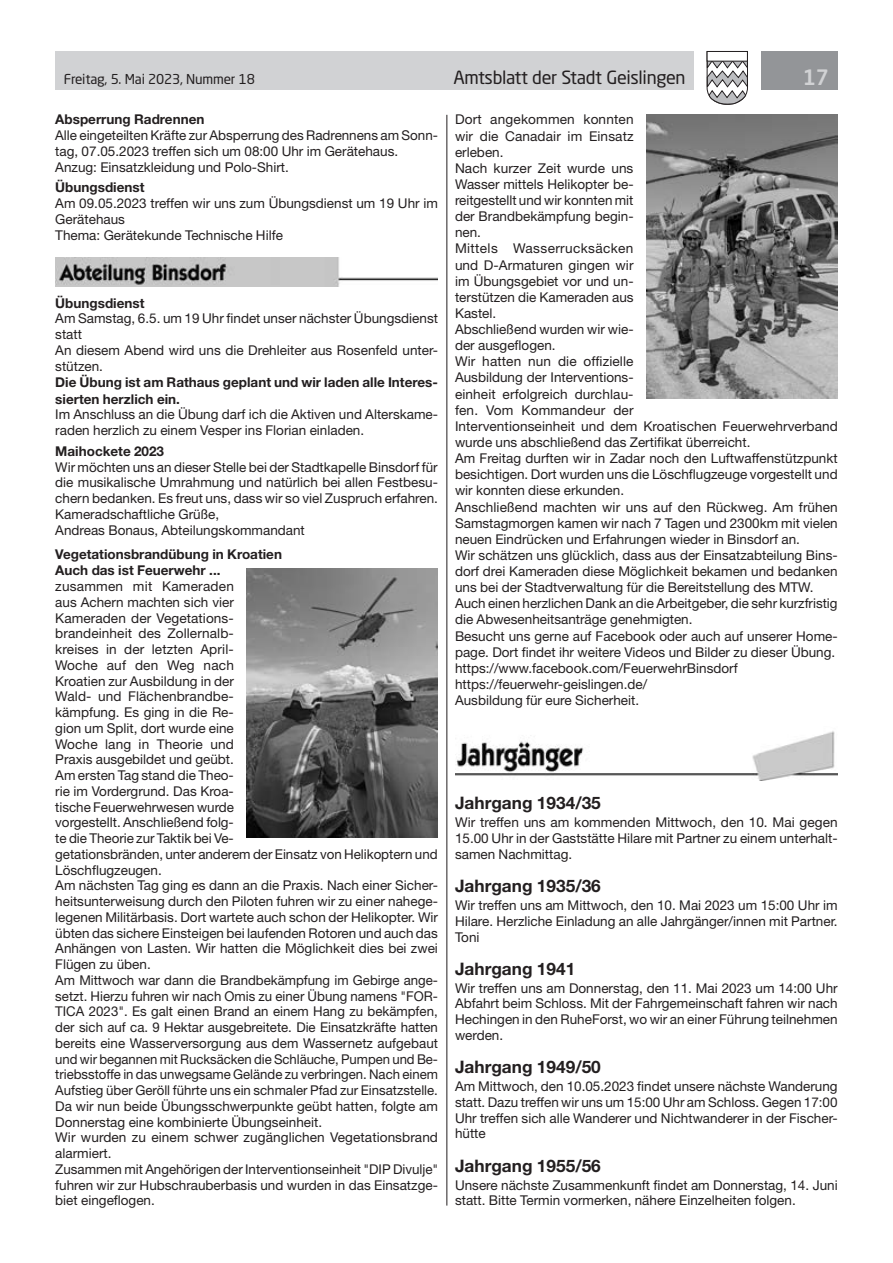
<style>
.page{position:relative;width:893px;height:1263px;background:#fff}
.page>*{position:absolute;margin:0;border:0;box-sizing:border-box;transform-origin:0 0}
.t1{font:500 21px "Neo Sans Std";color:#d1d2d4}
.t2{font:18px "Neo Sans Std";letter-spacing:-.02em;color:#231f20}
.t3{font:700 17.25px "Helvetica Neue LT Std";color:#231f20}
.t4{font:13.5px/15.8px "Helvetica Neue LT Std";color:#231f20}
.t5{font:700 13.5px/16.5px "Helvetica Neue LT Std";color:#231f20}
.t6{font:13.5px "Neo Sans Std";letter-spacing:-.015em;color:#231f20}
</style>
<div class="page">
<div style="left:55px;top:51px;width:639px;height:38px;background:#d1d2d4"></div>
<div style="left:761px;top:51px;width:77px;height:38px;background:#939598"></div>
<svg style="left:706px;top:51px;width:42px;height:54px"></svg>
<div style="left:707px;top:51px;width:41px;height:10px;background:#fff;border:1px solid #231f20"></div>
<hr style="left:446px;top:115px;width:1px;height:1090px;background:#231f20">
<img style="left:55px;top:258px;width:383px;height:29px">
<img style="left:455px;top:731px;width:383px;height:49px">
<img style="left:247px;top:568px;width:191px;height:270px">
<img style="left:646px;top:115px;width:192px;height:284px">
<p class="t6" style="left:64px;top:71px;width:193px">Freitag, 5. Mai 2023, Nummer 18</p>
<h2 class="t2" style="left:453px;top:66px;width:234px">Amtsblatt der Stadt Geislingen</h2>
<h1 class="t1" style="left:803px;top:64px;width:28px">17</h1>
<p class="t5" style="left:55px;top:111px;width:151px">Absperrung Radrennen</p>
<p class="t4" style="left:55px;top:127px;width:384px">Alle eingeteilten Kräfte zur Absperrung des Radrennens am Sonn&shy;tag, 07.05.2023 treffen sich um 08:00 Uhr im Gerätehaus.<br>Anzug: Einsatzkleidung und Polo-Shirt.</p>
<p class="t5" style="left:55px;top:179px;width:91px">Übungsdienst</p>
<p class="t4" style="left:55px;top:195px;width:384px">Am 09.05.2023 treffen wir uns zum Übungsdienst um 19 Uhr im<br>Gerätehaus<br>Thema: Gerätekunde Technische Hilfe</p>
<p class="t4" style="left:455px;top:111px;width:384px">Dort angekommen konnten<br>wir die Canadair im Einsatz<br>erleben.<br>Nach kurzer Zeit wurde uns<br>Wasser mittels Helikopter be-<br>reitgestellt und wir konnten mit<br>der Brandbekämpfung begin-<br>nen.<br>Mittels Wasserrucksäcken<br>und D-Armaturen gingen wir<br>im Übungsgebiet vor und un-<br>terstützen die Kameraden aus<br>Kastel.<br>Abschließend wurden wir wie-<br>der ausgeflogen.<br>Wir hatten nun die offizielle<br>Ausbildung der Interventions-<br>einheit erfolgreich durchlau-<br>fen. Vom Kommandeur der<br>Interventionseinheit und dem Kroatischen Feuerwehrverband wurde uns abschließend das Zertifikat überreicht.<br>Am Freitag durften wir in Zadar noch den Luftwaffenstützpunkt besichtigen. Dort wurden uns die Löschflugzeuge vorgestellt und wir konnten diese erkunden.<br>Anschließend machten wir uns auf den Rückweg. Am frühen Samstagmorgen kamen wir nach 7 Tagen und 2300km mit vielen neuen Eindrücken und Erfahrungen wieder in Binsdorf an.<br>Wir schätzen uns glücklich, dass aus der Einsatzabteilung Bins&shy;dorf drei Kameraden diese Möglichkeit bekamen und bedanken uns bei der Stadtverwaltung für die Bereitstellung des MTW.<br>Auch einen herzlichen Dank an die Arbeitgeber, die sehr kurzfristig die Abwesenheitsanträge genehmigten.<br>Besucht uns gerne auf Facebook oder auch auf unserer Home&shy;page. Dort findet ihr weitere Videos und Bilder zu dieser Übung. https://www.facebook.com/FeuerwehrBinsdorf https://feuerwehr-geislingen.de/<br>Ausbildung für eure Sicherheit.</p>
<p class="t5" style="left:55px;top:294px;width:91px">Übungsdienst</p>
<p class="t4" style="left:55px;top:310px;width:384px">Am Samstag, 6.5. um 19 Uhr findet unser nächster Übungsdienst statt<br>An diesem Abend wird uns die Drehleiter aus Rosenfeld unter&shy;stützen.</p>
<p class="t5" style="left:55px;top:374px;width:384px">Die Übung ist am Rathaus geplant und wir laden alle Interes&shy;sierten herzlich ein.</p>
<p class="t4" style="left:55px;top:406px;width:384px">Im Anschluss an die Übung darf ich die Aktiven und Alterskame&shy;raden herzlich zu einem Vesper ins Florian einladen.</p>
<p class="t5" style="left:55px;top:442px;width:110px">Maihockete 2023</p>
<p class="t4" style="left:55px;top:459px;width:384px">Wir möchten uns an dieser Stelle bei der Stadtkapelle Binsdorf für die musikalische Umrahmung und natürlich bei allen Festbesu&shy;chern bedanken. Es freut uns, dass wir so viel Zuspruch erfahren.<br>Kameradschaftliche Grüße,<br>Andreas Bonaus, Abteilungskommandant</p>
<p class="t5" style="left:55px;top:545px;width:228px">Vegetationsbrandübung in Kroatien<br>Auch das ist Feuerwehr ...</p>
<p class="t4" style="left:55px;top:578px;width:384px">zusammen mit Kameraden<br>aus Achern machten sich vier<br>Kameraden der Vegetations-<br>brandeinheit des Zollernalb-<br>kreises in der letzten April-<br>Woche auf den Weg nach<br>Kroatien zur Ausbildung in der<br>Wald- und Flächenbrandbe-<br>kämpfung. Es ging in die Re-<br>gion um Split, dort wurde eine<br>Woche lang in Theorie und<br>Praxis ausgebildet und geübt.<br>Am ersten Tag stand die Theo-<br>rie im Vordergrund. Das Kroa-<br>tische Feuerwehrwesen wurde<br>vorgestellt. Anschließend folg-<br>te die Theorie zur Taktik bei Ve-<br>getationsbränden, unter anderem der Einsatz von Helikoptern und Löschflugzeugen.<br>Am nächsten Tag ging es dann an die Praxis. Nach einer Sicher&shy;heitsunterweisung durch den Piloten fuhren wir zu einer nahege&shy;legenen Militärbasis. Dort wartete auch schon der Helikopter. Wir übten das sichere Einsteigen bei laufenden Rotoren und auch das Anhängen von Lasten. Wir hatten die Möglichkeit dies bei zwei Flügen zu üben.<br>Am Mittwoch war dann die Brandbekämpfung im Gebirge ange&shy;setzt. Hierzu fuhren wir nach Omis zu einer Übung namens "FOR-TICA 2023". Es galt einen Brand an einem Hang zu bekämpfen, der sich auf ca. 9 Hektar ausgebreitete. Die Einsatzkräfte hatten bereits eine Wasserversorgung aus dem Wassernetz aufgebaut und wir begannen mit Rucksäcken die Schläuche, Pumpen und Be&shy;triebsstoffe in das unwegsame Gelände zu verbringen. Nach einem Aufstieg über Geröll führte uns ein schmaler Pfad zur Einsatzstelle.<br>Da wir nun beide Übungsschwerpunkte geübt hatten, folgte am Donnerstag eine kombinierte Übungseinheit.<br>Wir wurden zu einem schwer zugänglichen Vegetationsbrand alarmiert.<br>Zusammen mit Angehörigen der Interventionseinheit "DIP Divulje" fuhren wir zur Hubschrauberbasis und wurden in das Einsatzge&shy;biet eingeflogen.</p>
<p class="t3" style="left:455px;top:793px;width:147px">Jahrgang 1934/35</p>
<p class="t4" style="left:455px;top:814px;width:384px;text-align:justify">Wir treffen uns am kommenden Mittwoch, den 10. Mai gegen 15.00 Uhr in der Gaststätte Hilare mit Partner zu einem unterhalt&shy;samen Nachmittag.</p>
<p class="t3" style="left:455px;top:875px;width:147px">Jahrgang 1935/36</p>
<p class="t4" style="left:455px;top:897px;width:384px;text-align:justify">Wir treffen uns am Mittwoch, den 10. Mai 2023 um 15:00 Uhr im Hilare. Herzliche Einladung an alle Jahrgänger/innen mit Partner.<br>Toni</p>
<p class="t3" style="left:455px;top:958px;width:122px">Jahrgang 1941</p>
<p class="t4" style="left:455px;top:980px;width:384px;text-align:justify">Wir treffen uns am Donnerstag, den 11. Mai 2023 um 14:00 Uhr Abfahrt beim Schloss. Mit der Fahrgemeinschaft fahren wir nach Hechingen in den RuheForst, wo wir an einer Führung teilnehmen werden.</p>
<p class="t3" style="left:455px;top:1056px;width:147px">Jahrgang 1949/50</p>
<p class="t4" style="left:455px;top:1078px;width:384px;text-align:justify">Am Mittwoch, den 10.05.2023 findet unsere nächste Wanderung statt. Dazu treffen wir uns um 15:00 Uhr am Schloss. Gegen 17:00<br>Uhr treffen sich alle Wanderer und Nichtwanderer in der Fischer&shy;hütte</p>
<p class="t3" style="left:455px;top:1155px;width:147px">Jahrgang 1955/56</p>
<p class="t4" style="left:455px;top:1177px;width:384px">Unsere nächste Zusammenkunft findet am Donnerstag, 14. Juni statt. Bitte Termin vormerken, nähere Einzelheiten folgen.</p>
</div>
